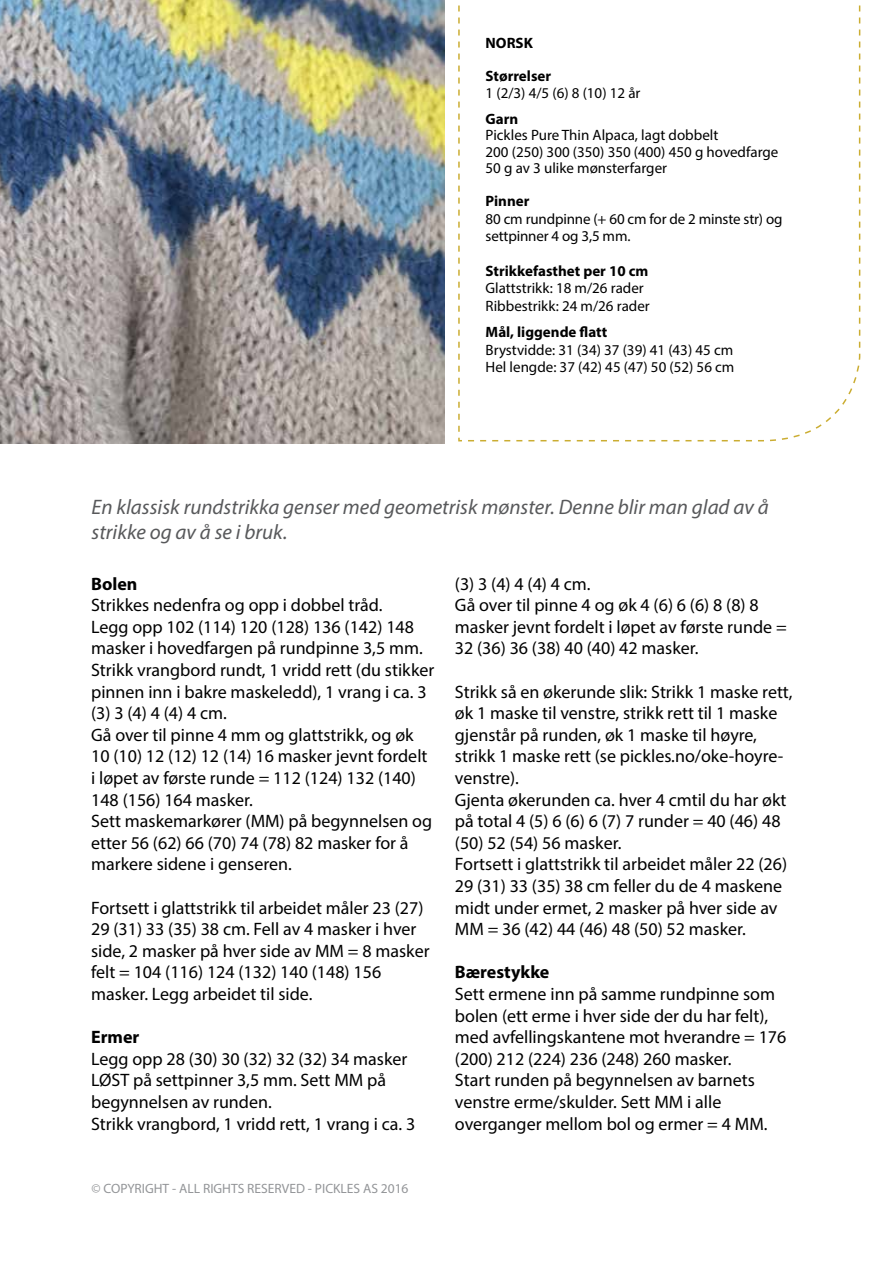
<style>
.page{position:relative;width:893px;height:1263px;background:#fff}
.page>*{position:absolute;margin:0;border:0;box-sizing:border-box;transform-origin:0 0}
.t1{font:italic 21px/25.2px "Myriad Pro";color:#58595b}
.t2{font:18px/21.6px "Myriad Pro";color:#000}
.t3{font:700 18px "Myriad Pro";color:#000}
.t4{font:15px/17.5px "Myriad Pro";color:#000}
.t5{font:700 15px "Myriad Pro";color:#000}
.t6{font:13.5px "Myriad Pro";color:#939598}
</style>
<div class="page">
<img style="left:0;top:0;width:444px;height:444px">
<svg style="left:458px;top:5px;width:403px;height:437px"></svg>
<p class="t5" style="left:486px;top:33px;width:49px">NORSK</p>
<p class="t5" style="left:486px;top:66px;width:67px">Størrelser</p>
<p class="t4" style="left:486px;top:84px;width:156px">1 (2/3) 4/5 (6) 8 (10) 12 år</p>
<p class="t5" style="left:486px;top:109px;width:34px">Garn</p>
<p class="t4" style="left:486px;top:127px;width:294px;line-height:16.5px">Pickles Pure Thin Alpaca, lagt dobbelt<br>200 (250) 300 (350) 350 (400) 450 g hovedfarge<br>50 g av 3 ulike mønsterfarger</p>
<p class="t5" style="left:486px;top:192px;width:45px">Pinner</p>
<p class="t4" style="left:486px;top:210px;width:298px">80 cm rundpinne (+ 60 cm for de 2 minste str) og settpinner 4 og 3,5 mm.</p>
<p class="t5" style="left:486px;top:261px;width:164px">Strikkefasthet per 10 cm</p>
<p class="t4" style="left:486px;top:279px;width:166px">Glattstrikk: 18 m/26 rader<br>Ribbestrikk: 24 m/26 rader</p>
<p class="t5" style="left:486px;top:322px;width:123px">Mål, liggende flatt</p>
<p class="t4" style="left:486px;top:341px;width:250px">Brystvidde: 31 (34) 37 (39) 41 (43) 45 cm<br>Hel lengde: 37 (42) 45 (47) 50 (52) 56 cm</p>
<p class="t1" style="left:92px;top:494px;width:679px">En klassisk rundstrikka genser med geometrisk mønster. Denne blir man glad av å strikke og av å se i bruk.</p>
<p class="t3" style="left:91px;top:572px;width:48px">Bolen</p>
<p class="t2" style="left:91px;top:594px;width:345px">Strikkes nedenfra og opp i dobbel tråd.<br>Legg opp 102 (114) 120 (128) 136 (142) 148 masker i hovedfargen på rundpinne 3,5 mm.<br>Strikk vrangbord rundt, 1 vridd rett (du stikker pinnen inn i bakre maskeledd), 1 vrang i ca. 3 (3) 3 (4) 4 (4) 4 cm.<br>Gå over til pinne 4 mm og glattstrikk, og øk 10 (10) 12 (12) 12 (14) 16 masker jevnt fordelt i løpet av første runde = 112 (124) 132 (140)<br>148 (156) 164 masker.<br>Sett maskemarkører (MM) på begynnelsen og etter 56 (62) 66 (70) 74 (78) 82 masker for å markere sidene i genseren.</p>
<p class="t2" style="left:91px;top:896px;width:340px">Fortsett i glattstrikk til arbeidet måler 23 (27)<br>29 (31) 33 (35) 38 cm. Fell av 4 masker i hver side, 2 masker på hver side av MM = 8 masker felt = 104 (116) 124 (132) 140 (148) 156 masker. Legg arbeidet til side.</p>
<p class="t3" style="left:91px;top:1025px;width:50px">Ermer</p>
<p class="t2" style="left:91px;top:1048px;width:326px">Legg opp 28 (30) 30 (32) 32 (32) 34 masker LØST på settpinner 3,5 mm. Sett MM på begynnelsen av runden.<br>Strikk vrangbord, 1 vridd rett, 1 vrang i ca. 3</p>
<p class="t6" style="left:92px;top:1180px;width:319px">© COPYRIGHT - ALL RIGHTS RESERVED - PICKLES AS 2016</p>
<p class="t2" style="left:455px;top:572px;width:333px">(3) 3 (4) 4 (4) 4 cm.<br>Gå over til pinne 4 og øk 4 (6) 6 (6) 8 (8) 8 masker jevnt fordelt i løpet av første runde = 32 (36) 36 (38) 40 (40) 42 masker.</p>
<p class="t2" style="left:455px;top:680px;width:339px">Strikk så en økerunde slik: Strikk 1 maske rett, øk 1 maske til venstre, strikk rett til 1 maske gjenstår på runden, øk 1 maske til høyre, strikk 1 maske rett (se pickles.no/oke-hoyre&shy;venstre).<br>Gjenta økerunden ca. hver 4 cmtil du har økt på total 4 (5) 6 (6) 6 (7) 7 runder = 40 (46) 48 (50) 52 (54) 56 masker.<br>Fortsett i glattstrikk til arbeidet måler 22 (26)<br>29 (31) 33 (35) 38 cm feller du de 4 maskene midt under ermet, 2 masker på hver side av MM = 36 (42) 44 (46) 48 (50) 52 masker.</p>
<p class="t3" style="left:455px;top:960px;width:96px">Bærestykke</p>
<p class="t2" style="left:455px;top:983px;width:333px">Sett ermene inn på samme rundpinne som bolen (ett erme i hver side der du har felt), med avfellingskantene mot hverandre = 176 (200) 212 (224) 236 (248) 260 masker.<br>Start runden på begynnelsen av barnets venstre erme/skulder. Sett MM i alle overganger mellom bol og ermer = 4 MM.</p>
</div>
